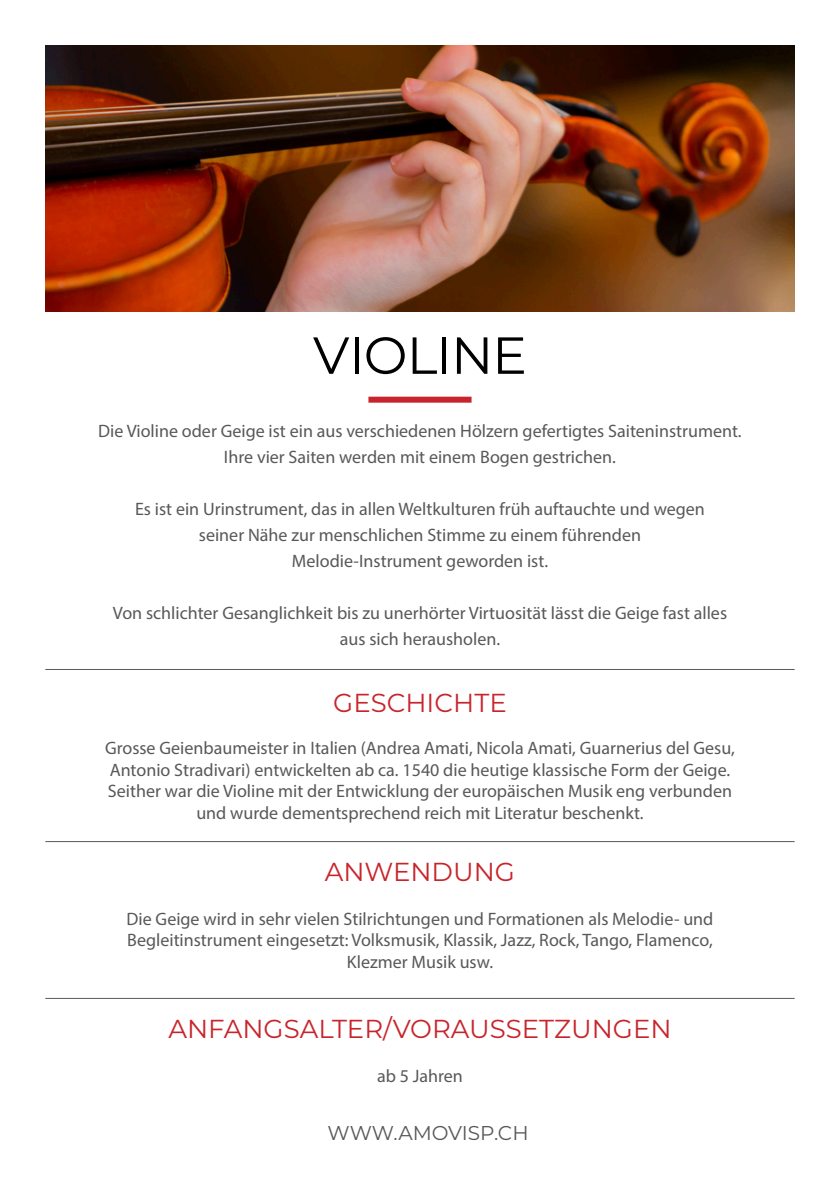
<style>
.page{position:relative;width:840px;height:1191px;background:#fff}
.page>*{position:absolute;margin:0;border:0;box-sizing:border-box;transform-origin:0 0}
.t1{font:52px "Montserrat";letter-spacing:-.015em;color:#000}
.t2{font:26px "Montserrat";color:#c8242b}
.t3{font:20px "Montserrat";color:#57585a}
.t4{font:18px/21.6px "Myriad Pro";color:#57585a;text-align:center}
</style>
<div class="page">
<div style="left:368px;top:397px;width:103px;height:6px;background:#c8242b"></div>
<hr style="left:45px;top:841px;width:749px;height:1px;background:#57585a">
<hr style="left:45px;top:998px;width:749px;height:1px;background:#57585a">
<img style="left:45px;top:45px;width:749px;height:267px">
<hr style="left:45px;top:669px;width:749px;height:1px;background:#57585a">
<h1 class="t1" style="left:313px;top:319px;width:215px">VIOLINE</h1>
<p class="t4" style="left:98px;top:418px;width:644px;line-height:26px">Die Violine oder Geige ist ein aus verschiedenen Hölzern gefertigtes Saiteninstrument.<br>Ihre vier Saiten werden mit einem Bogen gestrichen.</p>
<p class="t4" style="left:135px;top:496px;width:571px;line-height:26px">Es ist ein Urinstrument, das in allen Weltkulturen früh auftauchte und wegen seiner Nähe zur menschlichen Stimme zu einem führenden<br>Melodie-Instrument geworden ist.</p>
<p class="t4" style="left:113px;top:600px;width:615px;line-height:26px">Von schlichter Gesanglichkeit bis zu unerhörter Virtuosität lässt die Geige fast alles aus sich herausholen.</p>
<h2 class="t2" style="left:333px;top:685px;width:175px">GESCHICHTE</h2>
<p class="t4" style="left:105px;top:737px;width:631px">Grosse Geienbaumeister in Italien (Andrea Amati, Nicola Amati, Guarnerius del Gesu, Antonio Stradivari) entwickelten ab ca. 1540 die heutige klassische Form der Geige.<br>Seither war die Violine mit der Entwicklung der europäischen Musik eng verbunden und wurde dementsprechend reich mit Literatur beschenkt.</p>
<h2 class="t2" style="left:325px;top:854px;width:191px">ANWENDUNG</h2>
<p class="t4" style="left:126px;top:907px;width:588px">Die Geige wird in sehr vielen Stilrichtungen und Formationen als Melodie- und<br>Begleitinstrument eingesetzt: Volksmusik, Klassik, Jazz, Rock, Tango, Flamenco,<br>Klezmer Musik usw.</p>
<h2 class="t2" style="left:168px;top:1011px;width:504px">ANFANGSALTER/VORAUSSETZUNGEN</h2>
<p class="t4" style="left:377px;top:1064px;width:87px">ab 5 Jahren</p>
<p class="t3" style="left:327px;top:1119px;width:202px">WWW.AMOVISP.CH</p>
</div>
